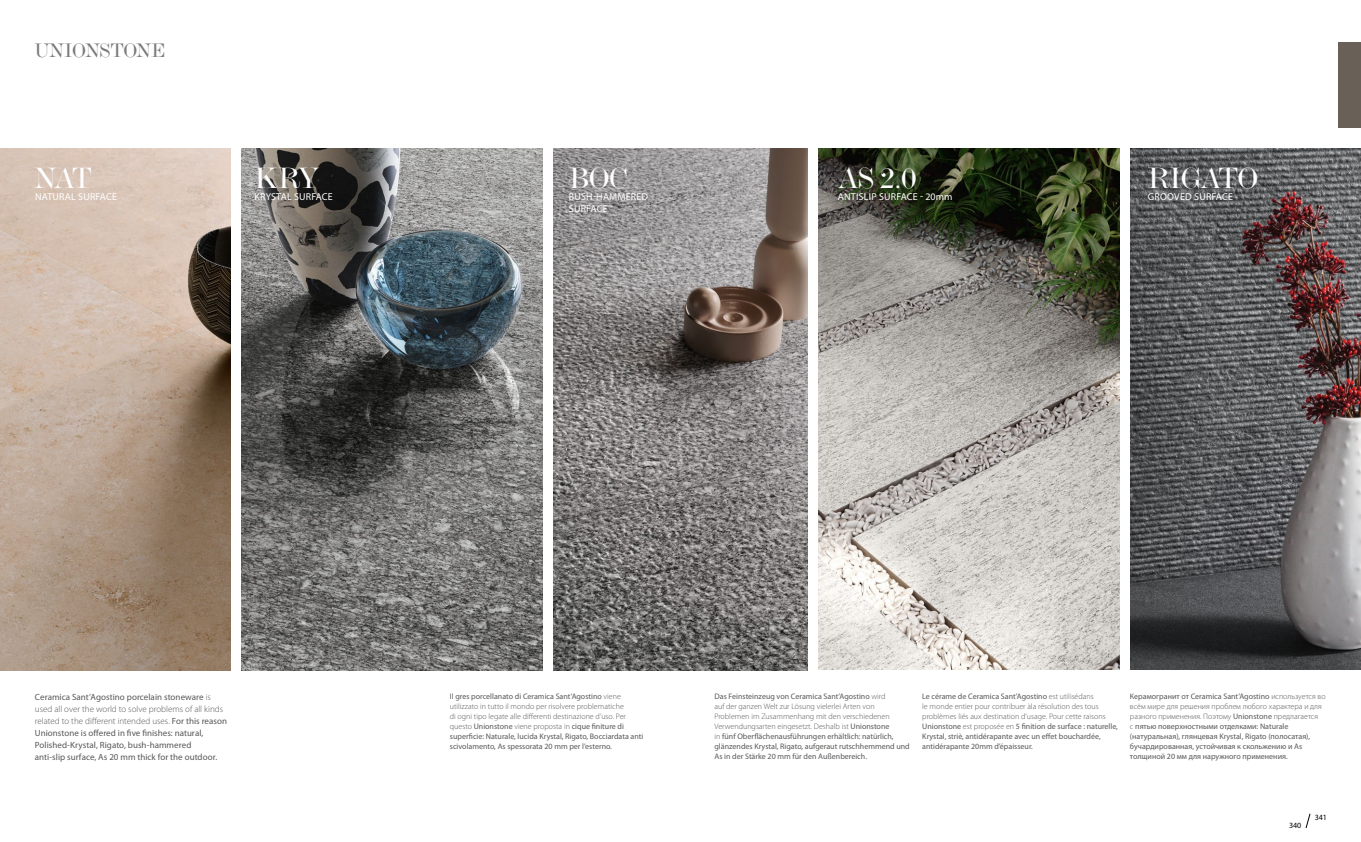
<style>
.page{position:relative;width:1361px;height:842px;background:#fff}
.page>*{position:absolute;margin:0;border:0;box-sizing:border-box;transform-origin:0 0}
.t1{font:100 30px "Baron MT Modern";letter-spacing:-.01em;color:#fff}
.t2{font:20px "Baron MT Modern Text";letter-spacing:-.05em;color:#7c7b7b}
.t3{font:10px/12px "Myriad Pro";letter-spacing:.02em;color:#fff}
.t4{font:9px/12px "Myriad Pro";color:#575756}
.t5{font:8px/10px "Myriad Pro";color:#575756}
.t6{font:8px "Myriad Pro";color:#000}
.s1{font-weight:300}
</style>
<div class="page">
<img style="left:242px;top:149px;width:300px;height:521px">
<img style="left:0;top:149px;width:231px;height:521px">
<img style="left:554px;top:149px;width:253px;height:521px">
<img style="left:818px;top:149px;width:301px;height:521px">
<img style="left:1130px;top:149px;width:231px;height:521px">
<div style="left:1338px;top:43px;width:23px;height:85px;background:#696158"></div>
<svg style="left:1305px;top:813px;width:5px;height:16px"></svg>
<h2 class="t2" style="left:34px;top:38px;width:133px">UNIONSTONE</h2>
<h1 class="t1" style="left:34px;top:163px;width:59px">NAT</h1>
<p class="t3" style="left:35px;top:190px;width:83px">NATURAL SURFACE</p>
<h1 class="t1" style="left:254px;top:163px;width:66px">KRY</h1>
<p class="t3" style="left:255px;top:190px;width:80px">KRYSTAL SURFACE</p>
<h1 class="t1" style="left:569px;top:163px;width:60px">BOC</h1>
<p class="t3" style="left:569px;top:190px;width:81px">BUSH-HAMMERED<br>SURFACE</p>
<h1 class="t1" style="left:838px;top:163px;width:80px">AS 2.0</h1>
<p class="t3" style="left:838px;top:190px;width:116px">ANTISLIP SURFACE - 20mm</p>
<h1 class="t1" style="left:1147px;top:163px;width:112px">RIGATO</h1>
<p class="t3" style="left:1148px;top:190px;width:87px">GROOVED SURFACE</p>
<p class="t4" style="left:35px;top:690px;width:194px">Ceramica Sant’Agostino porcelain stoneware <span class="s1">is used all over the world to solve problems of all kinds related to the different intended uses.</span> For this reason Unionstone is offered in five finishes: natural, Polished-Krystal, Rigato, bush-hammered<br>anti-slip surface, As 20 mm thick for the outdoor.</p>
<p class="t5" style="left:450px;top:691px;width:195px">Il gres porcellanato di Ceramica Sant’Agostino <span class="s1">viene utilizzato in tutto il mondo per risolvere problematiche<br>di ogni tipo legate alle differenti destinazione d’uso. Per questo</span> Unionstone <span class="s1">viene proposta in</span> cique finiture di superficie: Naturale, lucida Krystal, Rigato, Bocciardata anti scivolamento, As spessorata 20 mm per l’esterno.</p>
<p class="t5" style="left:714px;top:691px;width:197px">Das Feinsteinzeug von Ceramica Sant’Agostino <span class="s1">wird<br>auf der ganzen Welt zur Lösung vielerlei Arten von Problemen im Zusammenhang mit den verschiedenen Verwendungsarten eingesetzt. Deshalb ist</span> Unionstone<br><span class="s1">in</span> fünf Oberflächenausführungen erhältlich: natürlich, glänzendes Krystal, Rigato, aufgeraut rutschhemmend und As in der Stärke 20 mm für den Außenbereich.</p>
<p class="t5" style="left:922px;top:691px;width:197px">Le cérame de Ceramica Sant’Agostino <span class="s1">est utilisédans<br>le monde entier pour contribuer àla résolution des tous problèmes liés aux destination d’usage. Pour cette raisons </span>Unionstone <span class="s1">est proposée en</span> 5 finition de surface : naturelle, Krystal, striè, antidérapante avec un effet bouchardée, antidérapante 20mm d’épaisseur.</p>
<p class="t5" style="left:1130px;top:691px;width:197px">Керамогранит от Ceramica Sant’Agostino <span class="s1">используется во всём мире для решения проблем любого характера и для разного применения. Поэтому</span> Unionstone <span class="s1">предлагается<br>с</span> пятью поверхностными отделками: Naturale (натуральная), глянцевая Krystal, Rigato (полосатая), бучардированная, устойчивая к скольжению и As толщиной 20 мм для наружного применения.</p>
<p class="t6" style="left:1289px;top:820px;width:14px">340</p>
<p class="t6" style="left:1314px;top:812px;width:14px">341</p>
</div>
